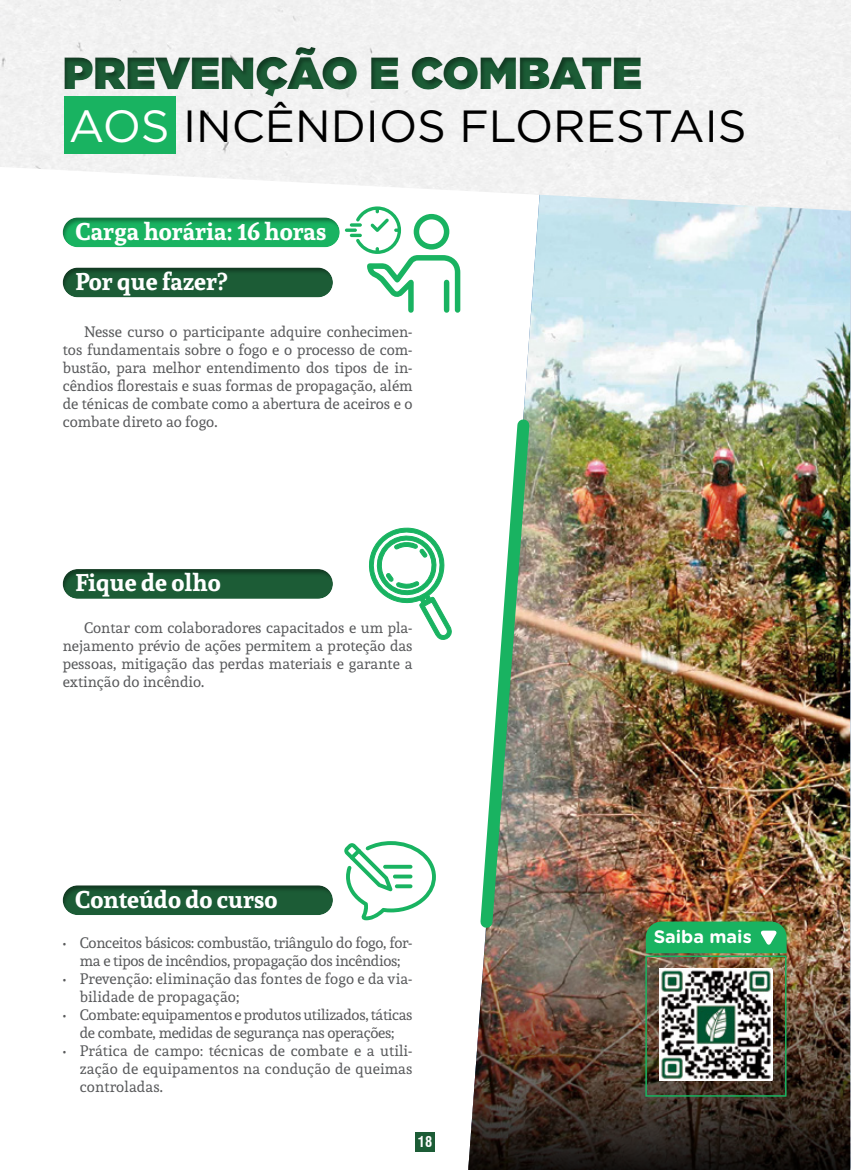
<style>
.page{position:relative;width:851px;height:1170px;background:#fff}
.page>*{position:absolute;margin:0;border:0;box-sizing:border-box;transform-origin:0 0}
.t1{font:45px/53.1px "Gotham";color:#000}
.t2{font:700 24px "Andada";color:#fff}
.t3{font:700 18px "Gotham Rounded";color:#fff}
.t4{font:15px/18px "Andada";color:#58595b;text-align:justify}
.t5{font:15px/18px "Andada";letter-spacing:-.02em;color:#58595b;text-align:center}
.t6{font:700 condensed 14.4px "Swiss 721 BT";color:#fff}
.s1{font-weight:900;color:#1c5c36}
.s2{color:#fff}
</style>
<div class="page">
<div style="left:415px;top:1131px;width:20px;height:20px;background:#1c5c36"></div>
<img style="left:523px;top:211px;width:327px;height:722px">
<img style="left:468px;top:933px;width:382px;height:236px">
<svg style="left:369px;top:527px;width:83px;height:113px"></svg>
<svg style="left:645px;top:921px;width:141px;height:32px;background:#25b163"></svg>
<div style="left:645px;top:955px;width:141px;height:141px;border:2px solid #19b361"></div>
<svg style="left:473px;top:412px;width:63px;height:522px"></svg>
<div style="left:51px;top:256px;width:295px;height:42px;background:#000;opacity:.35"></div>
<div style="left:51px;top:557px;width:295px;height:42px;background:#000;opacity:.35"></div>
<div style="left:51px;top:873px;width:295px;height:42px;background:#000;opacity:.35"></div>
<svg style="left:344px;top:841px;width:92px;height:79px"></svg>
<svg style="left:393px;top:874px;width:19px;height:4px"></svg>
<svg style="left:383px;top:864px;width:29px;height:4px"></svg>
<svg style="left:395px;top:884px;width:17px;height:4px"></svg>
<div style="left:51px;top:206px;width:301px;height:42px;background:#000;opacity:.35"></div>
<svg style="left:345px;top:228px;width:12px;height:4px"></svg>
<svg style="left:350px;top:206px;width:110px;height:107px"></svg>
<div style="left:64px;top:97px;width:112px;height:57px;background:#19b361"></div>
<div style="left:50px;top:40px;width:747px;height:70px;background:#000;opacity:.35"></div>
<img style="left:659px;top:967px;width:112px;height:113px">
<h1 class="t1" style="left:63px;top:45px;width:685px"><span class="s1">PREVENÇÃO E COMBATE<br></span><span class="s2">AOS</span> INCÊNDIOS FLORESTAIS</h1>
<h2 class="t2" style="left:75px;top:215px;width:252px">Carga horária: 16 horas</h2>
<h2 class="t2" style="left:75px;top:265px;width:154px">Por que fazer?</h2>
<p class="t4" style="left:63px;top:323px;width:351px;text-indent:21px">Nesse curso o participante adquire conhecimen&shy;tos fundamentais sobre o fogo e o processo de com&shy;bustão, para melhor entendimento dos tipos de in&shy;cêndios florestais e suas formas de propagação, além de ténicas de combate como a abertura de aceiros e o combate direto ao fogo.</p>
<h2 class="t2" style="left:75px;top:566px;width:147px">Fique de olho</h2>
<p class="t4" style="left:63px;top:618px;width:351px;text-indent:21px">Contar com colaboradores capacitados e um pla&shy;nejamento prévio de ações permitem a proteção das pessoas, mitigação das perdas materiais e garante a extinção do incêndio.</p>
<h2 class="t2" style="left:75px;top:882px;width:204px">Conteúdo do curso</h2>
<p class="t5" style="left:63px;top:933px;width:351px">• Conceitos básicos: combustão, triângulo do fogo, for&shy;ma e tipos de incêndios, propagação dos incêndios;</p>
<p class="t4" style="left:80px;top:969px;width:334px;text-indent:-17px">• Prevenção: eliminação das fontes de fogo e da via&shy;bilidade de propagação;</p>
<p class="t5" style="left:63px;top:1005px;width:351px">• Combate: equipamentos e produtos utilizados, táticas de combate, medidas de segurança nas operações;</p>
<p class="t4" style="left:80px;top:1041px;width:334px;text-indent:-17px">• Prática de campo: técnicas de combate e a utili&shy;zação de equipamentos na condução de queimas controladas.</p>
<p class="t6" style="left:418px;top:1133px;width:16px">18</p>
<p class="t3" style="left:653px;top:923px;width:100px">Saiba mais</p>
</div>
